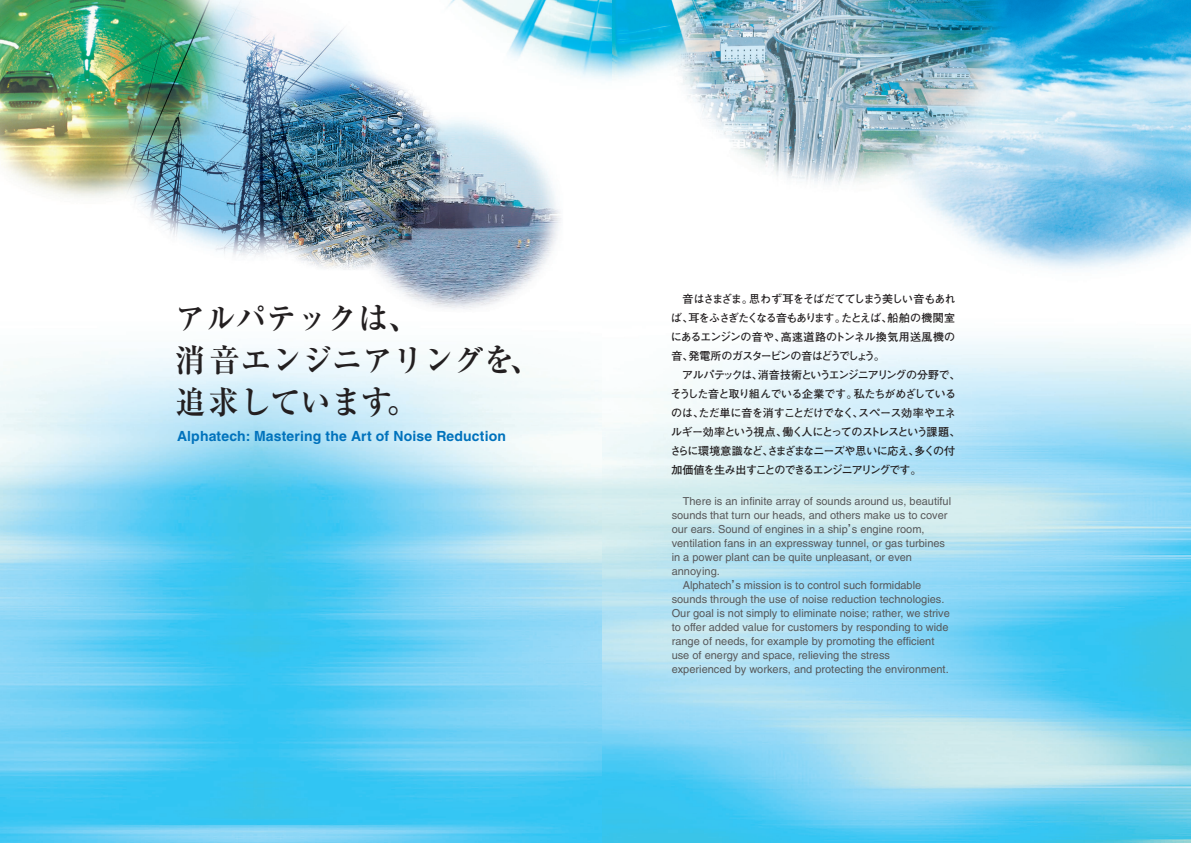
<style>
.page{position:relative;width:1191px;height:843px;background:#fff}
.page>*{position:absolute;margin:0;border:0;box-sizing:border-box;transform-origin:0 0}
.t1{font:700 32px/42px "Ryumin";color:#231f20;scale:.95 1}
.t2{font:700 14px "Helvetica";letter-spacing:.01em;color:#0072bc}
.t3{font:11px "Helvetica";color:#57585a}
.t4{font:700 11px/19px "Futo Go B101";letter-spacing:-.075em;color:#231f20}
.s1{font-family:"Gothic BBB";font-weight:500}
</style>
<div class="page">
<img style="left:0;top:0;width:1191px;height:843px">
<svg style="left:418px;top:330px;width:31px;height:1px"></svg>
<svg style="left:540px;top:372px;width:30px;height:1px"></svg>
<svg style="left:417px;top:414px;width:31px;height:1px"></svg>
<h1 class="t1" style="left:175px;top:301px;width:386px">アルパテックは、<br>消音エンジニアリングを、追求しています。</h1>
<p class="t2" style="left:177px;top:431px;width:330px">Alphatech: Mastering the Art of Noise Reduction</p>
<p class="t4" style="left:670px;top:291px;width:292px;text-indent:13px">音はさまざま。思わず耳をそばだててしまう美しい音もあれば、耳をふさぎたくなる音もあります。たとえば、船舶の機関室にあるエンジンの音や、高速道路のトンネル換気用送風機の音、発電所のガスタービンの音はどうでしょう。<br>　アルパテックは、消音技術というエンジニアリングの分野で、そうした音と取り組んでいる企業です。私たちがめざしているのは、ただ単に音を消すことだけでなく、スペース効率やエネルギー効率という視点、働く人にとってのストレスという課題、さらに環境意識など、さまざまなニーズや思いに応え、多くの付加価値を生み出すことのできるエンジニアリングです。</p>
<p class="t3" style="left:683px;top:497px;width:270px">There is an infinite array of sounds around us, beautiful</p>
<p class="t3" style="left:672px;top:511px;width:277px">sounds that turn our heads, and others make us to cover</p>
<p class="t3" style="left:672px;top:525px;width:254px">our ears. Sound of engines in a ship<span class="s1">’</span>s engine room,</p>
<p class="t3" style="left:672px;top:539px;width:275px">ventilation fans in an expressway tunnel, or gas turbines</p>
<p class="t3" style="left:672px;top:553px;width:242px">in a power plant can be quite unpleasant, or even</p>
<p class="t3" style="left:672px;top:567px;width:50px">annoying.</p>
<p class="t3" style="left:683px;top:581px;width:240px">Alphatech<span class="s1">’</span>s mission is to control such formidable</p>
<p class="t3" style="left:672px;top:595px;width:274px">sounds through the use of noise reduction technologies.</p>
<p class="t3" style="left:672px;top:609px;width:280px">Our goal is not simply to eliminate noise; rather, we strive</p>
<p class="t3" style="left:672px;top:623px;width:278px">to offer added value for customers by responding to wide</p>
<p class="t3" style="left:672px;top:637px;width:264px">range of needs, for example by promoting the efficient</p>
<p class="t3" style="left:672px;top:651px;width:220px">use of energy and space, relieving the stress</p>
<p class="t3" style="left:672px;top:665px;width:278px">experienced by workers, and protecting the environment.</p>
</div>
